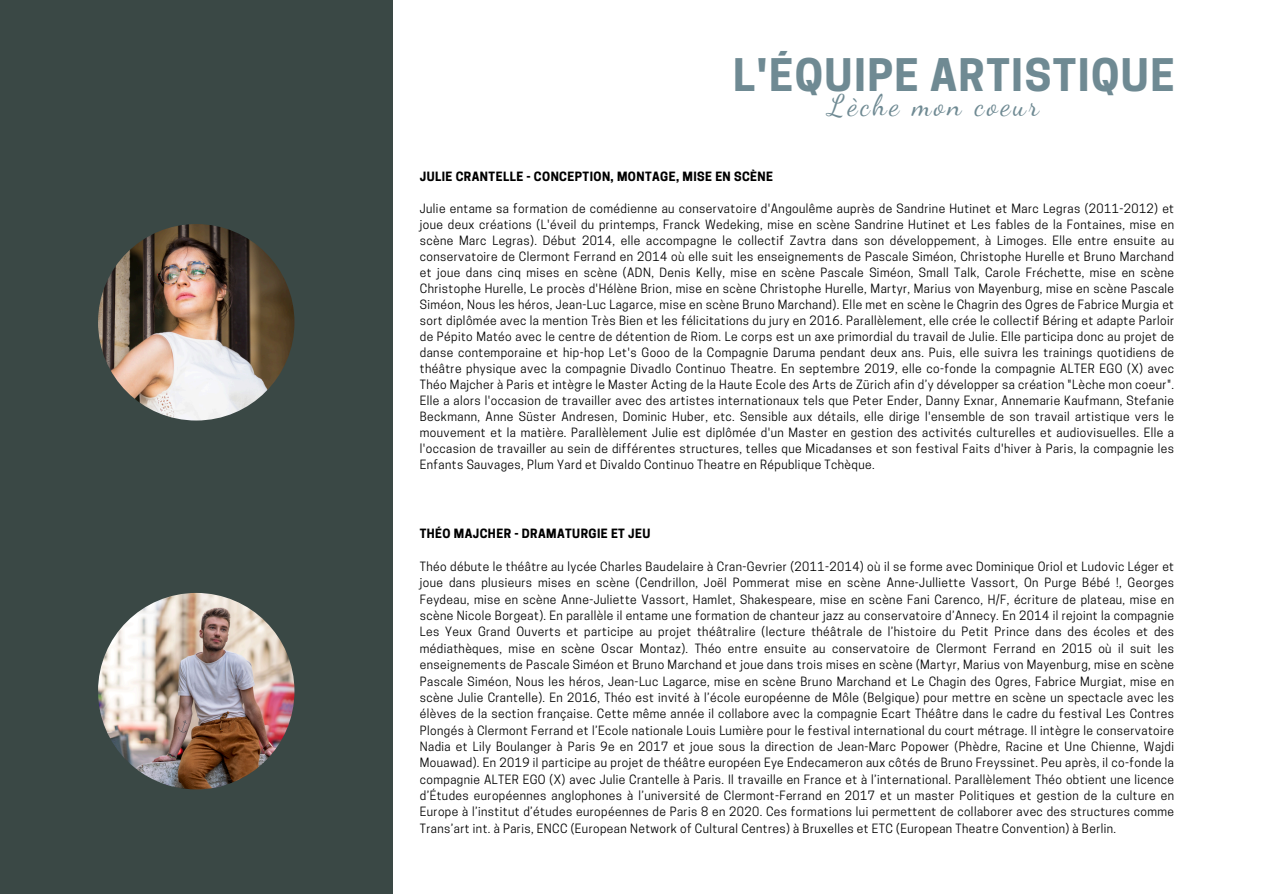
<style>
.page{position:relative;width:1264px;height:894px;background:#fff}
.page>*{position:absolute;margin:0;border:0;box-sizing:border-box;transform-origin:0 0}
.t1{font:700 42.15px "Cooper Hewitt";letter-spacing:.035em;color:#6f8a93}
.t2{font:29.1px "Dancing Script";letter-spacing:.1em;color:#6f8a93}
.t3{font:12px/16px "Cooper Hewitt";letter-spacing:.035em;color:#000;text-align:justify}
.t4{font:700 12px "Cooper Hewitt";letter-spacing:.035em;color:#000}
</style>
<div class="page">
<div style="left:0;top:0;width:392px;height:893px;background:#3a4845"></div>
<img style="left:98px;top:224px;width:196px;height:196px;border-radius:50%">
<img style="left:98px;top:592px;width:196px;height:197px;border-radius:50%">
<h3 class="t1" style="left:733px;top:59px;width:443px">L'ÉQUIPE ARTISTIQUE</h3>
<p class="t2" style="left:828px;top:88px;width:212px">Lèche mon coeur</p>
<p class="t4" style="left:420px;top:172px;width:355px">JULIE CRANTELLE - CONCEPTION, MONTAGE, MISE EN SCÈNE</p>
<h1 class="t3" style="left:420px;top:202px;width:755px">Julie entame sa formation de comédienne au conservatoire d'Angoulême auprès de Sandrine Hutinet et Marc Legras (2011-2012) et joue deux créations (L'éveil du printemps, Franck Wedeking, mise en scène Sandrine Hutinet et Les fables de la Fontaines, mise en scène Marc Legras). Début 2014, elle accompagne le collectif Zavtra dans son développement, à Limoges. Elle entre ensuite au conservatoire de Clermont Ferrand en 2014 où elle suit les enseignements de Pascale Siméon, Christophe Hurelle et Bruno Marchand et joue dans cinq mises en scène (ADN, Denis Kelly, mise en scène Pascale Siméon, Small Talk, Carole Fréchette, mise en scène Christophe Hurelle, Le procès d'Hélène Brion, mise en scène Christophe Hurelle, Martyr, Marius von Mayenburg, mise en scène Pascale Siméon, Nous les héros, Jean-Luc Lagarce, mise en scène Bruno Marchand). Elle met en scène le Chagrin des Ogres de Fabrice Murgia et sort diplômée avec la mention Très Bien et les félicitations du jury en 2016. Parallèlement, elle crée le collectif Béring et adapte Parloir de Pépito Matéo avec le centre de détention de Riom. Le corps est un axe primordial du travail de Julie. Elle participa donc au projet de danse contemporaine et hip-hop Let's Gooo de la Compagnie Daruma pendant deux ans. Puis, elle suivra les trainings quotidiens de théâtre physique avec la compagnie Divadlo Continuo Theatre. En septembre 2019, elle co-fonde la compagnie ALTER EGO (X) avec Théo Majcher à Paris et intègre le Master Acting de la Haute Ecole des Arts de Zürich afin d’y développer sa création "Lèche mon coeur".<br>Elle a alors l'occasion de travailler avec des artistes internationaux tels que Peter Ender, Danny Exnar, Annemarie Kaufmann, Stefanie Beckmann, Anne Süster Andresen, Dominic Huber, etc. Sensible aux détails, elle dirige l'ensemble de son travail artistique vers le mouvement et la matière. Parallèlement Julie est diplômée d'un Master en gestion des activités culturelles et audiovisuelles. Elle a l'occasion de travailler au sein de différentes structures, telles que Micadanses et son festival Faits d'hiver à Paris, la compagnie les Enfants Sauvages, Plum Yard et Divaldo Continuo Theatre en République Tchèque.</h1>
<p class="t4" style="left:420px;top:529px;width:232px">THÉO MAJCHER - DRAMATURGIE ET JEU</p>
<p class="t3" style="left:420px;top:559px;width:755px">Théo débute le théâtre au lycée Charles Baudelaire à Cran-Gevrier (2011-2014) où il se forme avec Dominique Oriol et Ludovic Léger et joue dans plusieurs mises en scène (Cendrillon, Joël Pommerat mise en scène Anne-Julliette Vassort, On Purge Bébé !, Georges Feydeau, mise en scène Anne-Juliette Vassort, Hamlet, Shakespeare, mise en scène Fani Carenco, H/F, écriture de plateau, mise en scène Nicole Borgeat). En parallèle il entame une formation de chanteur jazz au conservatoire d’Annecy. En 2014 il rejoint la compagnie Les Yeux Grand Ouverts et participe au projet théâtralire (lecture théâtrale de l’histoire du Petit Prince dans des écoles et des médiathèques, mise en scène Oscar Montaz). Théo entre ensuite au conservatoire de Clermont Ferrand en 2015 où il suit les enseignements de Pascale Siméon et Bruno Marchand et joue dans trois mises en scène (Martyr, Marius von Mayenburg, mise en scène Pascale Siméon, Nous les héros, Jean-Luc Lagarce, mise en scène Bruno Marchand et Le Chagin des Ogres, Fabrice Murgiat, mise en scène Julie Crantelle). En 2016, Théo est invité à l’école européenne de Môle (Belgique) pour mettre en scène un spectacle avec les élèves de la section française. Cette même année il collabore avec la compagnie Ecart Théâtre dans le cadre du festival Les Contres Plongés à Clermont Ferrand et l’Ecole nationale Louis Lumière pour le festival international du court métrage. Il intègre le conservatoire Nadia et Lily Boulanger à Paris 9e en 2017 et joue sous la direction de Jean-Marc Popower (Phèdre, Racine et Une Chienne, Wajdi Mouawad). En 2019 il participe au projet de théâtre européen Eye Endecameron aux côtés de Bruno Freyssinet. Peu après, il co-fonde la compagnie ALTER EGO (X) avec Julie Crantelle à Paris. Il travaille en France et à l’international. Parallèlement Théo obtient une licence d’Études européennes anglophones à l’université de Clermont-Ferrand en 2017 et un master Politiques et gestion de la culture en Europe à l’institut d’études européennes de Paris 8 en 2020. Ces formations lui permettent de collaborer avec des structures comme Trans’art int. à Paris, ENCC (European Network of Cultural Centres) à Bruxelles et ETC (European Theatre Convention) à Berlin.</p>
</div>
